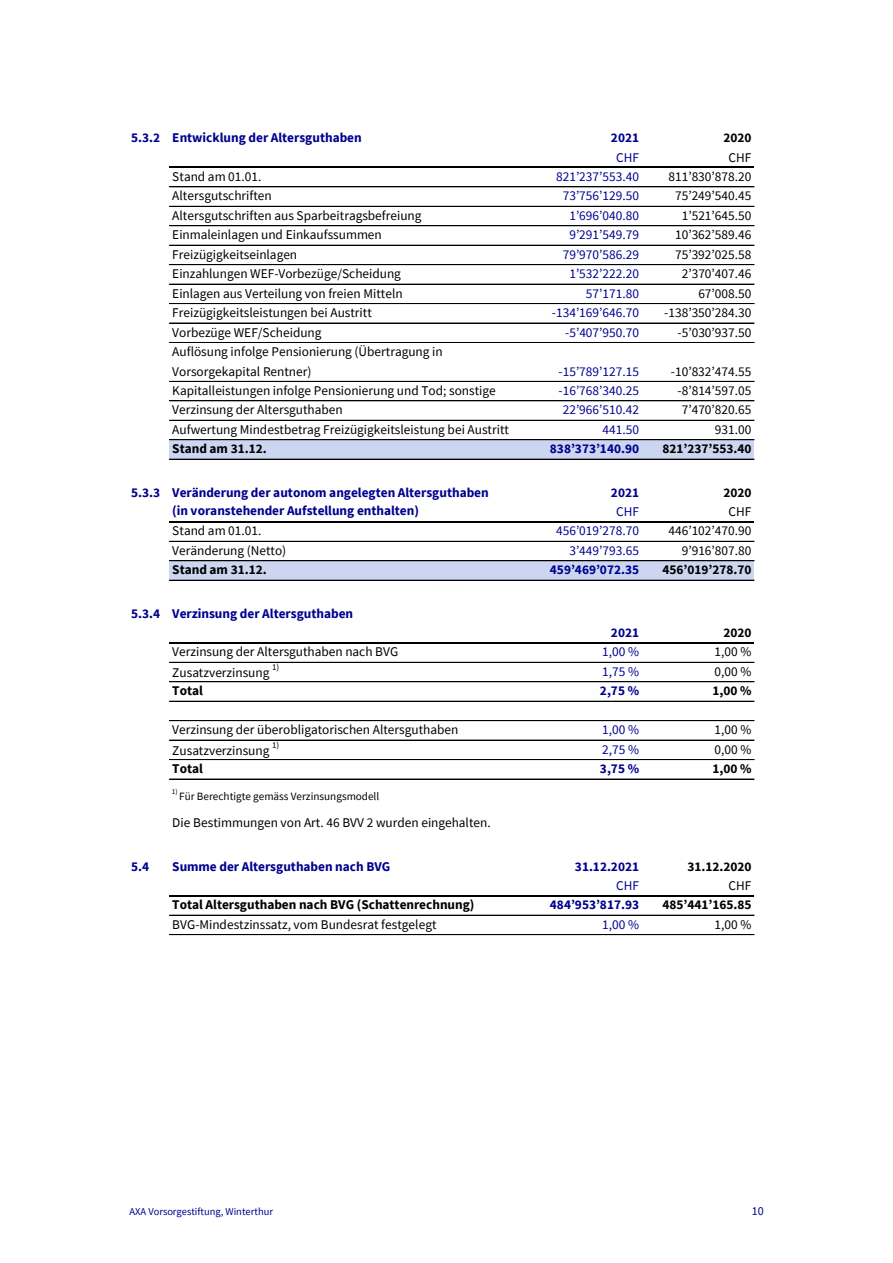
<style>
.page{position:relative;width:893px;height:1263px;background:#fff}
.page>*{position:absolute;margin:0;border:0;box-sizing:border-box;transform-origin:0 0}
.t1{font:13.35px "Source Sans Pro";color:#000}
.t2{font:700 13.35px/18.1px "Source Sans Pro";color:#00008f}
.t3{font:13.35px "Source Sans Pro";color:#00008f}
.t4{font:700 13.35px "Source Sans Pro";color:#000}
.t5{font:12px "Source Sans Pro";color:#00008f}
.t6{font:11.1px "Source Sans Pro";color:#000}
.t7{font:10.5px "Source Sans Pro";letter-spacing:.005em;color:#00008f}
.t8{font:8.85px "Source Sans Pro";color:#000}
.t9{font:7.35px "Source Sans Pro";color:#000}
</style>
<div class="page">
<img style="left:186px;top:166px;width:520px;height:770px">
<div style="left:170px;top:439px;width:584px;height:20px;background:#ccd6f0"></div>
<div style="left:170px;top:560px;width:584px;height:20px;background:#ccd6f0"></div>
<hr style="left:170px;top:167px;width:584px;height:1px;background:#000">
<hr style="left:170px;top:187px;width:584px;height:1px;background:#000">
<hr style="left:170px;top:206px;width:584px;height:1px;background:#000">
<hr style="left:170px;top:225px;width:584px;height:1px;background:#000">
<hr style="left:170px;top:226px;width:584px;height:1px;background:#000">
<hr style="left:170px;top:245px;width:584px;height:1px;background:#000">
<hr style="left:170px;top:264px;width:584px;height:1px;background:#000">
<hr style="left:170px;top:284px;width:584px;height:1px;background:#000">
<hr style="left:170px;top:303px;width:584px;height:1px;background:#000">
<hr style="left:170px;top:323px;width:584px;height:1px;background:#000">
<hr style="left:170px;top:342px;width:584px;height:1px;background:#000">
<hr style="left:170px;top:381px;width:584px;height:1px;background:#000">
<hr style="left:170px;top:400px;width:584px;height:1px;background:#000">
<hr style="left:170px;top:401px;width:584px;height:1px;background:#000">
<hr style="left:170px;top:420px;width:584px;height:1px;background:#000">
<hr style="left:170px;top:439px;width:584px;height:1px;background:#000">
<hr style="left:170px;top:459px;width:584px;height:1px;background:#000">
<hr style="left:170px;top:521px;width:584px;height:1px;background:#000">
<hr style="left:170px;top:541px;width:584px;height:1px;background:#000">
<hr style="left:170px;top:560px;width:584px;height:1px;background:#000">
<hr style="left:170px;top:580px;width:584px;height:1px;background:#000">
<hr style="left:170px;top:642px;width:584px;height:1px;background:#000">
<hr style="left:170px;top:662px;width:584px;height:1px;background:#000">
<hr style="left:170px;top:681px;width:584px;height:1px;background:#000">
<hr style="left:170px;top:701px;width:584px;height:1px;background:#000">
<hr style="left:170px;top:720px;width:584px;height:1px;background:#000">
<hr style="left:170px;top:740px;width:584px;height:1px;background:#000">
<hr style="left:170px;top:759px;width:584px;height:1px;background:#000">
<hr style="left:170px;top:778px;width:584px;height:1px;background:#000">
<hr style="left:170px;top:779px;width:584px;height:1px;background:#000">
<hr style="left:170px;top:895px;width:584px;height:1px;background:#000">
<hr style="left:170px;top:915px;width:584px;height:1px;background:#000">
<hr style="left:170px;top:934px;width:584px;height:1px;background:#000">
<p class="t2" style="left:131px;top:128px;width:30px">5.3.2</p>
<p class="t2" style="left:131px;top:483px;width:30px">5.3.3</p>
<p class="t2" style="left:172px;top:128px;width:191px">Entwicklung der Altersguthaben</p>
<p class="t2" style="left:611px;top:128px;width:30px">2021</p>
<p class="t4" style="left:723px;top:129px;width:30px">2020</p>
<p class="t3" style="left:616px;top:148px;width:24px">CHF</p>
<p class="t1" style="left:728px;top:148px;width:24px">CHF</p>
<p class="t1" style="left:172px;top:168px;width:91px">Stand am 01.01.</p>
<p class="t3" style="left:556px;top:168px;width:84px">821’237’553.40</p>
<p class="t1" style="left:668px;top:168px;width:84px">811’830’878.20</p>
<p class="t1" style="left:172px;top:187px;width:101px">Altersgutschriften</p>
<p class="t3" style="left:563px;top:187px;width:78px">73’756’129.50</p>
<p class="t1" style="left:675px;top:187px;width:78px">75’249’540.45</p>
<p class="t1" style="left:172px;top:207px;width:251px">Altersgutschriften aus Sparbeitragsbefreiung</p>
<p class="t3" style="left:569px;top:207px;width:71px">1’696’040.80</p>
<p class="t1" style="left:682px;top:207px;width:71px">1’521’645.50</p>
<p class="t1" style="left:172px;top:226px;width:211px">Einmaleinlagen und Einkaufssummen</p>
<p class="t3" style="left:569px;top:226px;width:71px">9’291’549.79</p>
<p class="t1" style="left:675px;top:226px;width:78px">10’362’589.46</p>
<p class="t1" style="left:172px;top:246px;width:126px">Freizügigkeitseinlagen</p>
<p class="t1" style="left:172px;top:284px;width:232px">Einlagen aus Verteilung von freien Mitteln</p>
<p class="t1" style="left:172px;top:265px;width:230px">Einzahlungen WEF-Vorbezüge/Scheidung</p>
<p class="t3" style="left:563px;top:246px;width:78px">79’970’586.29</p>
<p class="t1" style="left:675px;top:246px;width:78px">75’392’025.58</p>
<p class="t3" style="left:569px;top:265px;width:71px">1’532’222.20</p>
<p class="t1" style="left:682px;top:265px;width:71px">2’370’407.46</p>
<p class="t3" style="left:586px;top:284px;width:55px">57’171.80</p>
<p class="t1" style="left:698px;top:284px;width:55px">67’008.50</p>
<p class="t1" style="left:172px;top:304px;width:201px">Freizügigkeitsleistungen bei Austritt</p>
<p class="t3" style="left:552px;top:304px;width:89px">-134’169’646.70</p>
<p class="t1" style="left:664px;top:304px;width:89px">-138’350’284.30</p>
<p class="t1" style="left:172px;top:323px;width:151px">Vorbezüge WEF/Scheidung</p>
<p class="t3" style="left:565px;top:323px;width:75px">-5’407’950.70</p>
<p class="t1" style="left:677px;top:323px;width:75px">-5’030’937.50</p>
<p class="t1" style="left:172px;top:343px;width:272px">Auflösung infolge Pensionierung (Übertragung in</p>
<p class="t1" style="left:172px;top:362px;width:141px">Vorsorgekapital Rentner)</p>
<p class="t3" style="left:558px;top:362px;width:82px">-15’789’127.15</p>
<p class="t1" style="left:671px;top:362px;width:82px">-10’832’474.55</p>
<p class="t1" style="left:172px;top:382px;width:325px">Kapitalleistungen infolge Pensionierung und Tod; sonstige</p>
<p class="t3" style="left:558px;top:382px;width:82px">-16’768’340.25</p>
<p class="t1" style="left:677px;top:382px;width:75px">-8’814’597.05</p>
<p class="t1" style="left:172px;top:401px;width:172px">Verzinsung der Altersguthaben</p>
<p class="t3" style="left:563px;top:401px;width:78px">22’966’510.42</p>
<p class="t1" style="left:682px;top:401px;width:71px">7’470’820.65</p>
<p class="t1" style="left:172px;top:421px;width:338px">Aufwertung Mindestbetrag Freizügigkeitsleistung bei Austritt</p>
<p class="t3" style="left:602px;top:421px;width:38px">441.50</p>
<p class="t1" style="left:715px;top:421px;width:38px">931.00</p>
<p class="t4" style="left:172px;top:440px;width:96px">Stand am 31.12.</p>
<p class="t2" style="left:172px;top:483px;width:318px">Veränderung der autonom angelegten Altersguthaben (in voranstehender Aufstellung enthalten)</p>
<p class="t2" style="left:550px;top:439px;width:91px">838’373’140.90</p>
<p class="t2" style="left:611px;top:483px;width:30px">2021</p>
<p class="t3" style="left:616px;top:503px;width:24px">CHF</p>
<p class="t4" style="left:662px;top:440px;width:91px">821’237’553.40</p>
<p class="t4" style="left:723px;top:483px;width:30px">2020</p>
<p class="t1" style="left:728px;top:503px;width:24px">CHF</p>
<p class="t1" style="left:172px;top:522px;width:91px">Stand am 01.01.</p>
<p class="t3" style="left:556px;top:522px;width:84px">456’019’278.70</p>
<p class="t1" style="left:668px;top:522px;width:84px">446’102’470.90</p>
<p class="t1" style="left:172px;top:542px;width:116px">Veränderung (Netto)</p>
<p class="t3" style="left:569px;top:542px;width:71px">3’449’793.65</p>
<p class="t4" style="left:172px;top:561px;width:96px">Stand am 31.12.</p>
<p class="t2" style="left:550px;top:560px;width:91px">459’469’072.35</p>
<p class="t1" style="left:682px;top:542px;width:71px">9’916’807.80</p>
<p class="t4" style="left:662px;top:561px;width:91px">456’019’278.70</p>
<p class="t2" style="left:131px;top:604px;width:30px">5.3.4</p>
<p class="t2" style="left:172px;top:604px;width:182px">Verzinsung der Altersguthaben</p>
<p class="t2" style="left:611px;top:623px;width:30px">2021</p>
<p class="t4" style="left:723px;top:624px;width:30px">2020</p>
<p class="t1" style="left:172px;top:643px;width:227px">Verzinsung der Altersguthaben nach BVG</p>
<p class="t1" style="left:172px;top:664px;width:99px">Zusatzverzinsung</p>
<p class="t8" style="left:272px;top:662px;width:8px">1)</p>
<p class="t3" style="left:602px;top:663px;width:38px">1,75 %</p>
<p class="t1" style="left:714px;top:663px;width:38px">0,00 %</p>
<p class="t3" style="left:602px;top:643px;width:38px">1,00 %</p>
<p class="t1" style="left:714px;top:643px;width:38px">1,00 %</p>
<p class="t4" style="left:172px;top:682px;width:32px">Total</p>
<p class="t2" style="left:600px;top:681px;width:41px">2,75 %</p>
<p class="t1" style="left:172px;top:721px;width:287px">Verzinsung der überobligatorischen Altersguthaben</p>
<p class="t3" style="left:602px;top:721px;width:38px">1,00 %</p>
<p class="t4" style="left:712px;top:682px;width:41px">1,00 %</p>
<p class="t1" style="left:714px;top:721px;width:38px">1,00 %</p>
<p class="t1" style="left:172px;top:742px;width:99px">Zusatzverzinsung</p>
<p class="t8" style="left:272px;top:739px;width:8px">1)</p>
<p class="t3" style="left:602px;top:740px;width:38px">2,75 %</p>
<p class="t1" style="left:714px;top:740px;width:38px">0,00 %</p>
<p class="t4" style="left:172px;top:760px;width:32px">Total</p>
<p class="t2" style="left:600px;top:759px;width:41px">3,75 %</p>
<p class="t9" style="left:172px;top:787px;width:7px">1)</p>
<p class="t6" style="left:179px;top:789px;width:202px">Für Berechtigte gemäss Verzinsungsmodell</p>
<p class="t1" style="left:172px;top:814px;width:320px">Die Bestimmungen von Art. 46 BVV 2 wurden eingehalten.</p>
<p class="t4" style="left:712px;top:760px;width:41px">1,00 %</p>
<p class="t2" style="left:131px;top:856px;width:20px">5.4</p>
<p class="t2" style="left:172px;top:856px;width:220px">Summe der Altersguthaben nach BVG</p>
<p class="t4" style="left:172px;top:896px;width:304px">Total Altersguthaben nach BVG (Schattenrechnung)</p>
<p class="t1" style="left:172px;top:915px;width:266px">BVG-Mindestzinssatz, vom Bundesrat festgelegt</p>
<p class="t2" style="left:575px;top:856px;width:66px">31.12.2021</p>
<p class="t4" style="left:687px;top:857px;width:66px">31.12.2020</p>
<p class="t3" style="left:616px;top:876px;width:24px">CHF</p>
<p class="t1" style="left:728px;top:876px;width:24px">CHF</p>
<p class="t4" style="left:662px;top:896px;width:91px">485’441’165.85</p>
<p class="t2" style="left:550px;top:895px;width:91px">484’953’817.93</p>
<p class="t3" style="left:602px;top:915px;width:38px">1,00 %</p>
<p class="t1" style="left:714px;top:915px;width:38px">1,00 %</p>
<p class="t7" style="left:129px;top:1204px;width:145px">AXA Vorsorgestiftung, Winterthur</p>
<p class="t5" style="left:752px;top:1202px;width:13px">10</p>
</div>
